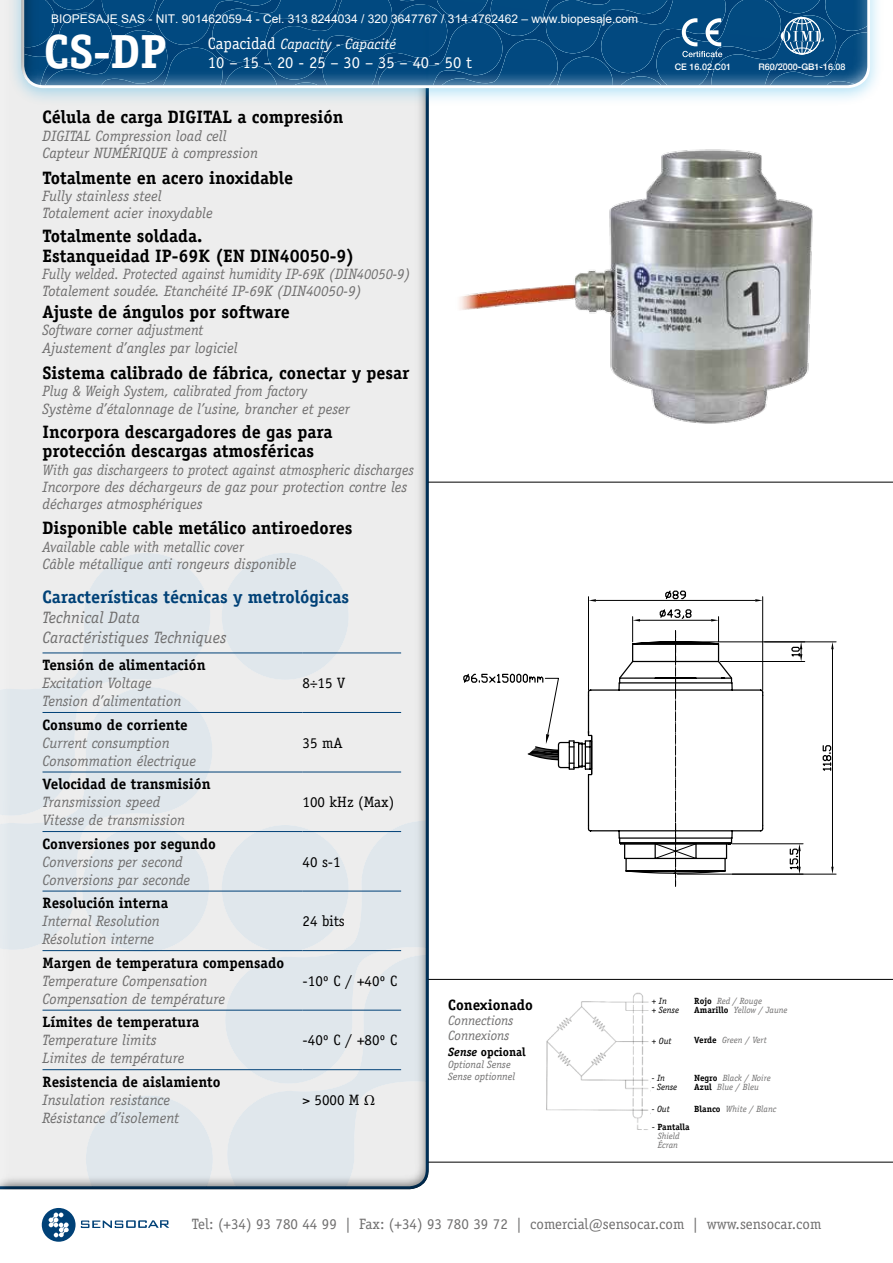
<style>
.page{position:relative;width:893px;height:1263px;background:#fff}
.page>*{position:absolute;margin:0;border:0;box-sizing:border-box;transform-origin:0 0}
.t1{font:700 48px "Officina Serif Std";color:#fff}
.t2{font:700 18px/19.5px "Officina Serif Std";color:#000}
.t3{font:700 18px "Officina Serif Std";color:#004177}
.t4{font:italic 16.5px/19.5px "Officina Serif Std";color:#706f6f}
.t5{font:16.5px "Officina Serif Std";color:#fff}
.t6{font:italic 15px/18px "Officina Serif Std";color:#706f6f}
.t7{font:italic 15px/17.2px "Officina Serif Std";color:#706f6f;scale:.96 1}
.t8{font:700 15px "Officina Serif Std";color:#000}
.t9{font:italic 15px/17.2px "Officina Serif Std";color:#706f6f;scale:.95 1}
.t10{font:15px "Officina Serif Std";color:#706f6f}
.t11{font:15px "Officina Serif Std";color:#000}
.t12{font:italic 15px "Officina Serif Std";color:#fff}
.t13{font:italic 13.5px/15px "Officina Serif Std";color:#706f6f}
.t14{font:12px "Arial";color:#fff}
.t15{font:700 12px "Officina Serif Std";color:#000}
.t16{font:italic 10.5px/12px "Officina Serif Std";color:#706f6f}
.t17{font:italic 9px/9px "Officina Serif Std";color:#706f6f}
.t18{font:500 9px "Helvetica Neue";color:#fff}
.t19{font:italic 9px/9px "Officina Serif Std";color:#000}
.s1{font-style:normal;font-size:16.5px}
.s2{font-family:"Minion Pro"}
.s3{font-style:italic}
.s4{font-weight:700;font-style:normal;color:#000}
.s5{font-style:normal;color:#000}
</style>
<div class="page">
<svg style="left:42px;top:1208px;width:127px;height:34px"></svg>
<hr style="left:421px;top:979px;width:472px;height:1px;background:#000">
<hr style="left:421px;top:1162px;width:472px;height:1px;background:#000">
<hr style="left:421px;top:482px;width:472px;height:1px;background:#000">
<div style="left:0;top:0;width:430px;height:1190px;background:#000;opacity:.46"></div>
<div style="left:7px;top:0;width:877px;height:107px;background:#009fe3;opacity:.3"></div>
<div style="left:20px;top:0;width:852px;height:89px;background:#000;opacity:.5"></div>
<hr style="left:43px;top:653px;width:260px;height:1px;background:#004177">
<hr style="left:303px;top:653px;width:98px;height:1px;background:#004177">
<hr style="left:43px;top:712px;width:260px;height:1px;background:#004177">
<hr style="left:303px;top:712px;width:98px;height:1px;background:#004177">
<hr style="left:43px;top:772px;width:260px;height:1px;background:#004177">
<hr style="left:303px;top:772px;width:98px;height:1px;background:#004177">
<hr style="left:43px;top:831px;width:260px;height:1px;background:#004177">
<hr style="left:303px;top:831px;width:98px;height:1px;background:#004177">
<hr style="left:43px;top:891px;width:260px;height:1px;background:#004177">
<hr style="left:303px;top:891px;width:98px;height:1px;background:#004177">
<hr style="left:43px;top:950px;width:260px;height:1px;background:#004177">
<hr style="left:303px;top:950px;width:98px;height:1px;background:#004177">
<hr style="left:43px;top:1010px;width:260px;height:1px;background:#004177">
<hr style="left:303px;top:1010px;width:98px;height:1px;background:#004177">
<hr style="left:43px;top:1069px;width:260px;height:1px;background:#004177">
<hr style="left:303px;top:1069px;width:98px;height:1px;background:#004177">
<img style="left:546px;top:993px;width:103px;height:137px">
<img style="left:459px;top:149px;width:354px;height:275px">
<hr style="left:677px;top:874px;width:159px;height:1px;background:#000">
<hr style="left:677px;top:641px;width:159px;height:1px;background:#000">
<hr style="left:832px;top:649px;width:1px;height:218px;background:#000">
<svg style="left:831px;top:867px;width:3px;height:7px"></svg>
<svg style="left:831px;top:642px;width:3px;height:7px"></svg>
<svg style="left:822px;top:745px;width:10px;height:26px"></svg>
<hr style="left:720px;top:661px;width:85px;height:1px;background:#000">
<hr style="left:732px;top:843px;width:71px;height:1px;background:#000">
<svg style="left:463px;top:673px;width:64px;height:10px"></svg>
<svg style="left:527px;top:641px;width:275px;height:245px"></svg>
<svg style="left:580px;top:590px;width:194px;height:269px"></svg>
<svg style="left:682px;top:18px;width:40px;height:39px"></svg>
<svg style="left:781px;top:17px;width:43px;height:37px;background:#487ba2"></svg>
<p class="t14" style="left:51px;top:11px;width:588px">BIOPESAJE SAS - NIT. 901462059-4 - Cel. 313 8244034 / 320 3647767 / 314 4762462 – www.biopesaje.com</p>
<h1 class="t1" style="left:44px;top:22px;width:124px">CS-DP</h1>
<p class="t12" style="left:208px;top:35px;width:190px"><span class="s1">Capacidad</span> Capacity - Capacité</p>
<p class="t5" style="left:208px;top:53px;width:266px">10 – 15 – 20 - 25 – 30 – 35 – 40 - 50 t</p>
<p class="t18" style="left:675px;top:59px;width:58px">CE 16.02.C01</p>
<p class="t18" style="left:758px;top:59px;width:89px">R60/2000-GB1-16.08</p>
<p class="t2" style="left:43px;top:107px;width:303px">Célula de carga DIGITAL a compresión</p>
<p class="t6" style="left:43px;top:127px;width:217px;line-height:17.2px">DIGITAL Compression load cell<br>Capteur NUMÉRIQUE à compression</p>
<p class="t2" style="left:43px;top:168px;width:252px">Totalmente en acero inoxidable</p>
<p class="t6" style="left:43px;top:187px;width:172px;line-height:17.2px">Fully stainless steel<br>Totalement acier inoxydable</p>
<p class="t2" style="left:43px;top:226px;width:314px">Totalmente soldada.<br>Estanqueidad IP-69K (EN DIN40050-9)</p>
<p class="t7" style="left:43px;top:265px;width:385px">Fully welded. Protected against humidity IP-69K (DIN40050-9)<br>Totalement soudée. Etanchéité IP-69K (DIN40050-9)</p>
<p class="t2" style="left:43px;top:302px;width:249px">Ajuste de ángulos por software</p>
<p class="t7" style="left:43px;top:321px;width:205px;line-height:18px">Software corner adjustment<br>Ajustement d’angles par logiciel</p>
<p class="t2" style="left:43px;top:363px;width:368px">Sistema calibrado de fábrica, conectar y pesar</p>
<p class="t7" style="left:43px;top:382px;width:322px;line-height:18px">Plug &amp; Weigh System, calibrated from factory<br>Système d’étalonnage de l’usine, brancher et peser</p>
<p class="t2" style="left:43px;top:422px;width:292px">Incorpora descargadores de gas para protección descargas atmosféricas</p>
<p class="t9" style="left:43px;top:461px;width:392px">With gas dischargeers to protect against atmospheric discharges<br>Incorpore des déchargeurs de gaz pour protection contre les décharges atmosphériques</p>
<p class="t2" style="left:43px;top:518px;width:311px">Disponible cable metálico antiroedores</p>
<p class="t7" style="left:43px;top:538px;width:266px">Available cable with metallic cover<br>Câble métallique anti rongeurs disponible</p>
<p class="t3" style="left:43px;top:586px;width:308px">Características técnicas y metrológicas</p>
<p class="t4" style="left:43px;top:608px;width:185px">Technical Data<br>Caractéristiques Techniques</p>
<p class="t8" style="left:43px;top:656px;width:165px">Tensión de alimentación</p>
<p class="t6" style="left:43px;top:674px;width:140px">Excitation Voltage<br>Tension d’alimentation</p>
<p class="t11" style="left:303px;top:674px;width:44px">8÷15 V</p>
<p class="t8" style="left:43px;top:715px;width:147px">Consumo de corriente</p>
<p class="t6" style="left:43px;top:734px;width:155px">Current consumption<br>Consommation électrique</p>
<p class="t11" style="left:303px;top:734px;width:41px">35 mA</p>
<p class="t8" style="left:43px;top:775px;width:170px">Velocidad de transmisión</p>
<p class="t6" style="left:43px;top:793px;width:144px">Transmission speed<br>Vitesse de transmission</p>
<p class="t11" style="left:303px;top:793px;width:93px">100 kHz (Max)</p>
<p class="t8" style="left:43px;top:834px;width:175px">Conversiones por segundo</p>
<p class="t6" style="left:43px;top:853px;width:149px">Conversions per second<br>Conversions par seconde</p>
<p class="t11" style="left:303px;top:853px;width:40px">40 s-1</p>
<p class="t8" style="left:43px;top:894px;width:127px">Resolución interna</p>
<p class="t6" style="left:43px;top:912px;width:119px">Internal Resolution<br>Résolution interne</p>
<p class="t11" style="left:303px;top:912px;width:44px">24 bits</p>
<p class="t8" style="left:43px;top:953px;width:243px">Margen de temperatura compensado</p>
<p class="t6" style="left:43px;top:972px;width:184px">Temperature Compensation<br>Compensation de température</p>
<p class="t11" style="left:303px;top:972px;width:96px">-10º C / +40º C</p>
<p class="t8" style="left:43px;top:1013px;width:158px">Límites de temperatura</p>
<p class="t6" style="left:43px;top:1031px;width:143px">Temperature limits<br>Limites de température</p>
<p class="t11" style="left:303px;top:1031px;width:96px">-40º C / +80º C</p>
<p class="t8" style="left:43px;top:1072px;width:180px">Resistencia de aislamiento</p>
<p class="t6" style="left:43px;top:1091px;width:138px">Insulation resistance<br>Résistance d’isolement</p>
<p class="t11" style="left:303px;top:1091px;width:74px">&gt; 5000 M <span class="s2">Ω</span></p>
<p class="t8" style="left:448px;top:996px;width:86px">Conexionado</p>
<p class="t13" style="left:448px;top:1013px;width:67px">Connections<br>Connexions</p>
<p class="t15" style="left:448px;top:1045px;width:79px"><span class="s3">Sense</span> opcional</p>
<p class="t16" style="left:448px;top:1059px;width:68px">Optional Sense<br>Sense optionnel</p>
<p class="t19" style="left:652px;top:997px;width:29px">+ In<br>+ Sense</p>
<p class="t17" style="left:694px;top:997px;width:95px"><span class="s4">Rojo</span> Red / Rouge<br><span class="s4">Amarillo</span> Yellow / Jaune</p>
<p class="t19" style="left:652px;top:1036px;width:21px">+ Out</p>
<p class="t17" style="left:694px;top:1035px;width:74px"><span class="s4">Verde</span> Green / Vert</p>
<p class="t19" style="left:652px;top:1074px;width:15px">- In</p>
<p class="t19" style="left:652px;top:1083px;width:27px">- Sense</p>
<p class="t17" style="left:694px;top:1074px;width:78px"><span class="s4">Negro</span> Black / Noire<br><span class="s4">Azul</span> Blue / Bleu</p>
<p class="t19" style="left:652px;top:1104px;width:19px">- Out</p>
<p class="t17" style="left:694px;top:1104px;width:83px"><span class="s4">Blanco</span> White / Blanc</p>
<p class="t17" style="left:658px;top:1123px;width:34px;text-indent:-6px"><span class="s5">-</span> <span class="s4">Pantalla<br></span>Shield<br>Écran</p>
<p class="t10" style="left:192px;top:1215px;width:631px">Tel: (+34) 93 780 44 99 | Fax: (+34) 93 780 39 72 | comercial@sensocar.com | www.sensocar.com</p>
</div>
